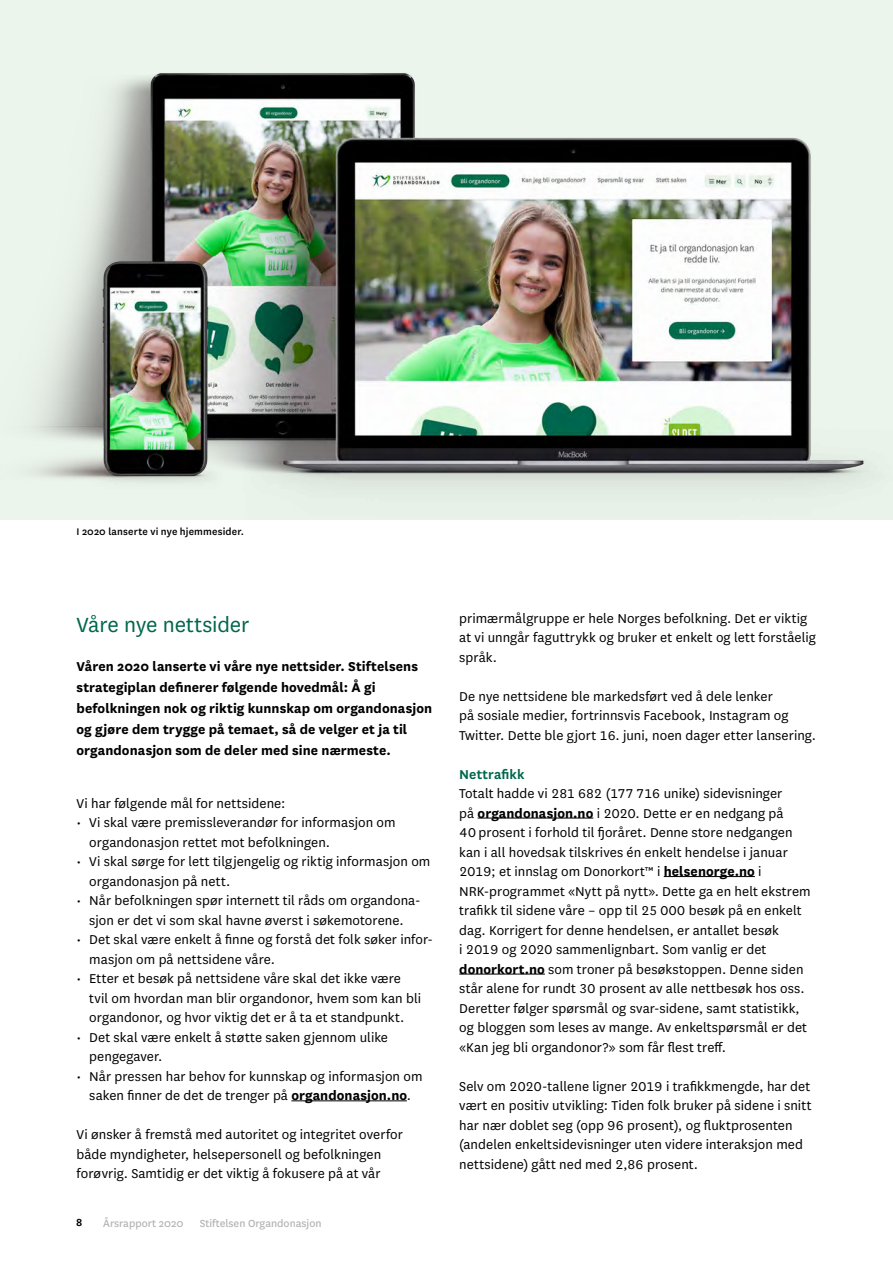
<style>
.page{position:relative;width:893px;height:1263px;background:#fff}
.page>*{position:absolute;margin:0;border:0;box-sizing:border-box;transform-origin:0 0}
.t1{font:24px "National";letter-spacing:-.005em;color:#00674c}
.t2{font:15px/19.5px "National";letter-spacing:.005em;color:#000}
.t3{font:700 15px/21px "National";letter-spacing:.005em;color:#000}
.t4{font:600 15px "National";letter-spacing:.005em;color:#00674c}
.t5{font:12px "National";color:#b3b2b2}
.t6{font:600 12px "National";color:#000}
.t7{font:500 11.25px "National";letter-spacing:.015em;color:#000}
.s1{font-weight:700}
</style>
<div class="page">
<div style="left:0;top:0;width:893px;height:520px;background:#ecf5eb"></div>
<img style="left:28px;top:73px;width:842px;height:416px">
<hr style="left:291px;top:1100px;width:116px;height:1px;background:#000">
<hr style="left:478px;top:818px;width:115px;height:1px;background:#000">
<hr style="left:664px;top:876px;width:91px;height:1px;background:#000">
<hr style="left:459px;top:974px;width:86px;height:1px;background:#000">
<p class="t7" style="left:77px;top:524px;width:169px">I 2020 lanserte vi nye hjemmesider.</p>
<h1 class="t1" style="left:77px;top:609px;width:174px">Våre nye nettsider</h1>
<p class="t3" style="left:77px;top:655px;width:357px">Våren 2020 lanserte vi våre nye nettsider. Stiftelsens strategiplan definerer følgende hovedmål: Å gi befolkningen nok og riktig kunnskap om organdonasjon og gjøre dem trygge på temaet, så de velger et ja til organdonasjon som de deler med sine nærmeste.</p>
<p class="t2" style="left:77px;top:793px;width:210px">Vi har følgende mål for nettsidene:</p>
<p class="t2" style="left:89px;top:812px;width:308px;text-indent:-13px">• Vi skal være premissleverandør for informasjon om organdonasjon rettet mot befolkningen.</p>
<p class="t2" style="left:89px;top:851px;width:343px;text-indent:-13px">• Vi skal sørge for lett tilgjengelig og riktig informasjon om organdonasjon på nett.</p>
<p class="t2" style="left:77px;top:890px;width:346px;text-align:center">• Når befolkningen spør internett til råds om organdona&shy;sjon er det vi som skal havne øverst i søkemotorene.</p>
<p class="t2" style="left:89px;top:929px;width:345px;text-indent:-13px">• Det skal være enkelt å finne og forstå det folk søker infor&shy;masjon om på nettsidene våre.</p>
<p class="t2" style="left:89px;top:968px;width:333px;text-indent:-13px">• Etter et besøk på nettsidene våre skal det ikke være tvil om hvordan man blir organdonor, hvem som kan bli organdonor, og hvor viktig det er å ta et standpunkt.</p>
<p class="t2" style="left:89px;top:1027px;width:300px;text-indent:-13px">• Det skal være enkelt å støtte saken gjennom ulike pengegaver.</p>
<p class="t2" style="left:77px;top:1066px;width:347px;text-align:center">• Når pressen har behov for kunnskap og informasjon om saken finner de det de trenger på <span class="s1">organdonasjon.no</span>.</p>
<p class="t2" style="left:77px;top:1124px;width:328px">Vi ønsker å fremstå med autoritet og integritet overfor både myndigheter, helsepersonell og befolkningen forøvrig. Samtidig er det viktig å fokusere på at vår</p>
<p class="t6" style="left:76px;top:1214px;width:8px">8</p>
<p class="t5" style="left:103px;top:1215px;width:82px">Årsrapport 2020</p>
<p class="t5" style="left:200px;top:1215px;width:123px">Stiftelsen Organdonasjon</p>
<p class="t2" style="left:459px;top:608px;width:358px">primærmålgruppe er hele Norges befolkning. Det er viktig at vi unngår faguttrykk og bruker et enkelt og lett forståelig språk.</p>
<p class="t2" style="left:459px;top:686px;width:358px">De nye nettsidene ble markedsført ved å dele lenker<br>på sosiale medier, fortrinnsvis Facebook, Instagram og<br>Twitter. Dette ble gjort 16. juni, noen dager etter lansering.</p>
<p class="t4" style="left:459px;top:764px;width:67px">Nettrafikk</p>
<p class="t2" style="left:459px;top:783px;width:353px">Totalt hadde vi 281 682 (177 716 unike) sidevisninger<br>på <span class="s1">organdonasjon.no</span> i 2020. Dette er en nedgang på<br>40 prosent i forhold til fjoråret. Denne store nedgangen kan i all hovedsak tilskrives én enkelt hendelse i januar 2019; et innslag om Donorkort™ i <span class="s1">helsenorge.no</span> i NRK-programmet «Nytt på nytt». Dette ga en helt ekstrem trafikk til sidene våre – opp til 25 000 besøk på en enkelt dag. Korrigert for denne hendelsen, er antallet besøk<br>i 2019 og 2020 sammenlignbart. Som vanlig er det <span class="s1">donorkort.no</span> som troner på besøkstoppen. Denne siden står alene for rundt 30 prosent av alle nettbesøk hos oss.<br>Deretter følger spørsmål og svar-sidene, samt statistikk, og bloggen som leses av mange. Av enkeltspørsmål er det «Kan jeg bli organdonor?» som får flest treff.</p>
<p class="t2" style="left:459px;top:1076px;width:354px">Selv om 2020-tallene ligner 2019 i trafikkmengde, har det vært en positiv utvikling: Tiden folk bruker på sidene i snitt har nær doblet seg (opp 96 prosent), og fluktprosenten (andelen enkeltsidevisninger uten videre interaksjon med nettsidene) gått ned med 2,86 prosent.</p>
</div>
